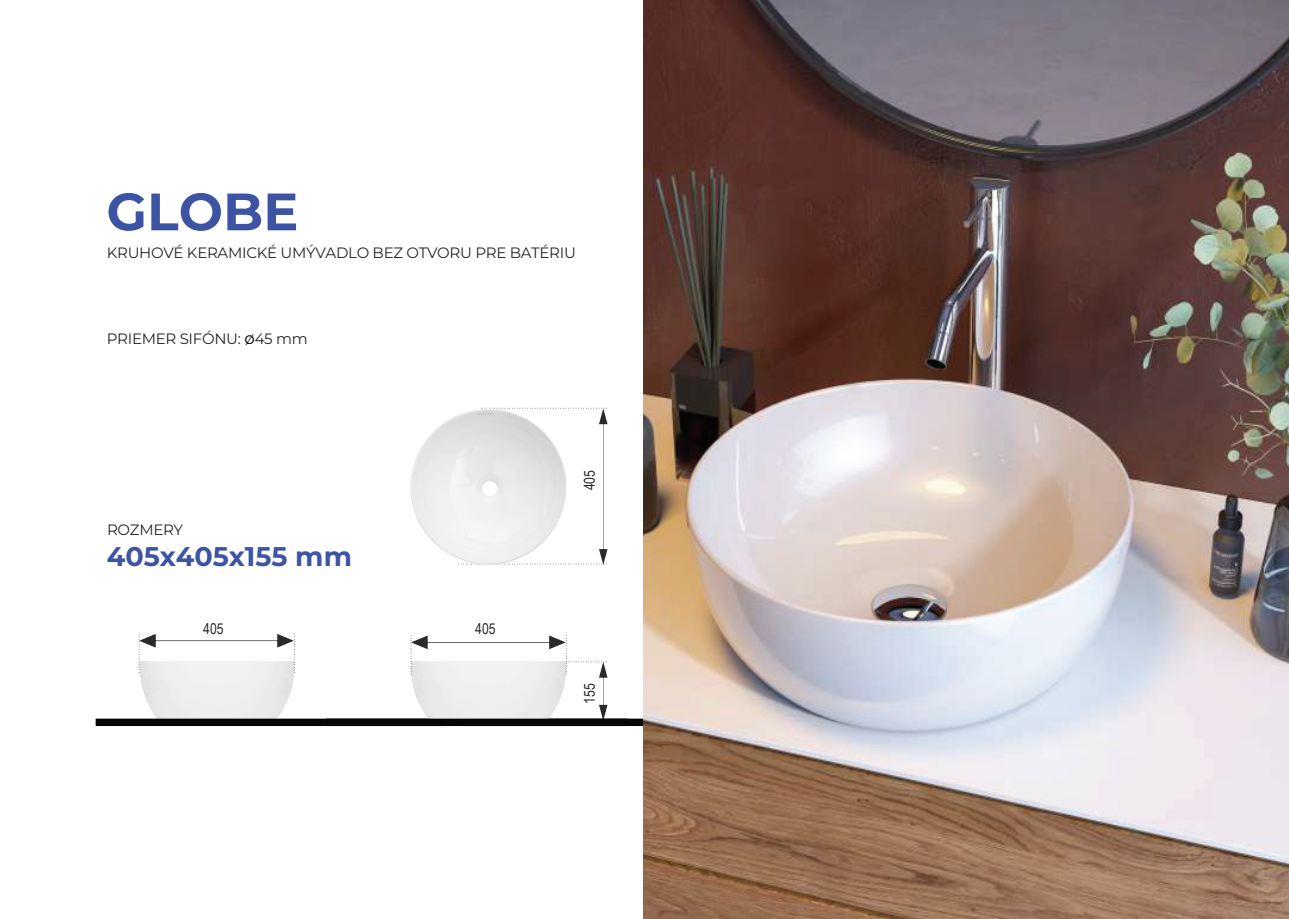
<style>
.page{position:relative;width:1289px;height:919px;background:#fff}
.page>*{position:absolute;margin:0;border:0;box-sizing:border-box;transform-origin:0 0}
.t1{font:100 52.5px "Montserrat";color:#3d54a4}
.t2{font:100 27px "Montserrat";color:#3d54a4}
.t3{font:100 15px "Montserrat";letter-spacing:-.02em;color:#262727}
.t4{font:15px "Arial Narrow";color:#2a2a28}
.s1{font-size:16.5px;color:#050504}
</style>
<div class="page">
<svg style="left:458px;top:408px;width:149px;height:157px"></svg>
<svg style="left:628px;top:718px;width:15px;height:8px"></svg>
<img style="left:410px;top:408px;width:156px;height:156px">
<img style="left:139px;top:672px;width:155px;height:46px">
<svg style="left:96px;top:718px;width:532px;height:8px;background:#10100f"></svg>
<img style="left:643px;top:0;width:645px;height:918px">
<svg style="left:139px;top:633px;width:156px;height:39px"></svg>
<svg style="left:410px;top:635px;width:197px;height:85px"></svg>
<h1 class="t1" style="left:106px;top:177px;width:193px">GLOBE</h1>
<p class="t3" style="left:107px;top:242px;width:470px">KRUHOVÉ KERAMICKÉ UMÝVADLO BEZ OTVORU PRE BATÉRIU</p>
<p class="t3" style="left:107px;top:328px;width:202px">PRIEMER SIFÓNU: <span class="s1">ø</span>45 mm</p>
<p class="t3" style="left:107px;top:519px;width:78px">ROZMERY</p>
<h2 class="t2" style="left:107px;top:538px;width:247px">405x405x155 mm</h2>
<p class="t4" style="left:203px;top:618px;width:22px">405</p>
<p class="t4" style="left:475px;top:618px;width:22px">405</p>
<p class="t4" style="left:578px;top:490px;width:22px;rotate:-90deg">405</p>
<p class="t4" style="left:578px;top:703px;width:22px;rotate:-90deg">155</p>
</div>
